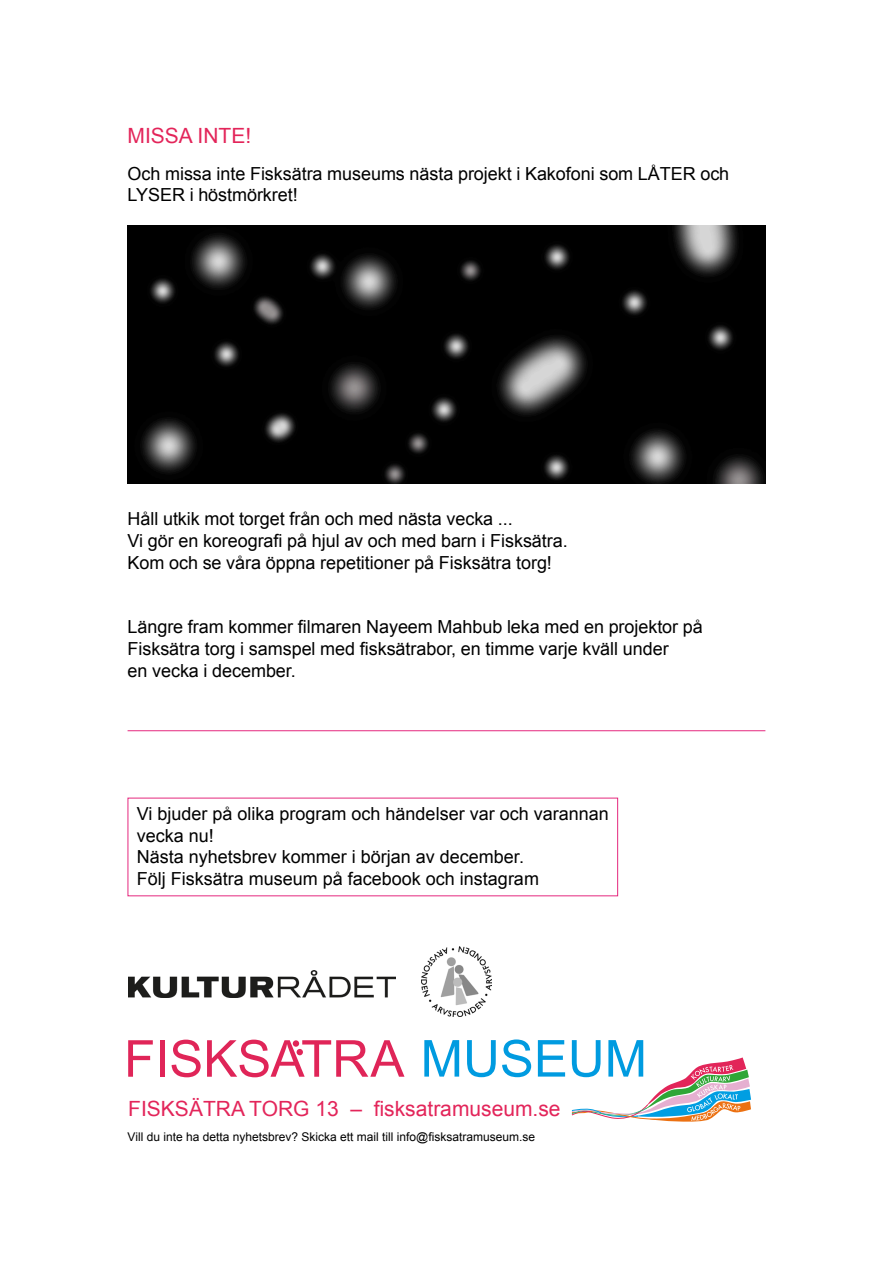
<style>
.page{position:relative;width:893px;height:1263px;background:#fff}
.page>*{position:absolute;margin:0;border:0;box-sizing:border-box;transform-origin:0 0}
.t1{font:21px "Arial";color:#e3255a}
.t2{font:18px/21.6px "Arial";letter-spacing:-.005em;color:#000}
.t3{font:12px "Arial";color:#000}
</style>
<div class="page">
<hr style="left:128px;top:730px;width:637px;height:1px;background:#e5287e">
<img style="left:129px;top:970px;width:266px;height:28px">
<img style="left:421px;top:947px;width:71px;height:70px">
<img style="left:128px;top:226px;width:637px;height:257px">
<svg style="left:128px;top:1040px;width:25px;height:37px"></svg>
<div style="left:160px;top:1040px;width:5px;height:37px;background:#e02558"></div>
<svg style="left:172px;top:1039px;width:29px;height:38px"></svg>
<svg style="left:424px;top:1040px;width:35px;height:36px"></svg>
<svg style="left:467px;top:1040px;width:29px;height:37px"></svg>
<svg style="left:502px;top:1039px;width:29px;height:38px"></svg>
<svg style="left:538px;top:1040px;width:27px;height:36px"></svg>
<svg style="left:207px;top:1039px;width:197px;height:38px"></svg>
<svg style="left:571px;top:1040px;width:180px;height:82px"></svg>
<p class="t1" style="left:128px;top:122px;width:125px">MISSA INTE!</p>
<p class="t2" style="left:128px;top:163px;width:603px">Och missa inte Fisksätra museums nästa projekt i Kakofoni som LÅTER och<br>LYSER i höstmörkret!</p>
<p class="t2" style="left:128px;top:508px;width:442px">Håll utkik mot torget från och med nästa vecka ...<br>Vi gör en koreografi på hjul av och med barn i Fisksätra.<br>Kom och se våra öppna repetitioner på Fisksätra torg!</p>
<p class="t2" style="left:128px;top:616px;width:577px">Längre fram kommer filmaren Nayeem Mahbub leka med en projektor på<br>Fisksätra torg i samspel med fisksätrabor, en timme varje kväll under<br>en vecka i december.</p>
<p class="t2" style="left:137px;top:803px;width:473px">Vi bjuder på olika program och händelser var och varannan vecka nu!<br>Nästa nyhetsbrev kommer i början av december.<br>Följ Fisksätra museum på facebook och instagram</p>
<p class="t1" style="left:128px;top:1095px;width:434px">FISKSÄTRA TORG 13 – fisksatramuseum.se</p>
<p class="t3" style="left:128px;top:1129px;width:409px">Vill du inte ha detta nyhetsbrev? Skicka ett mail till info@fisksatramuseum.se</p>
</div>
